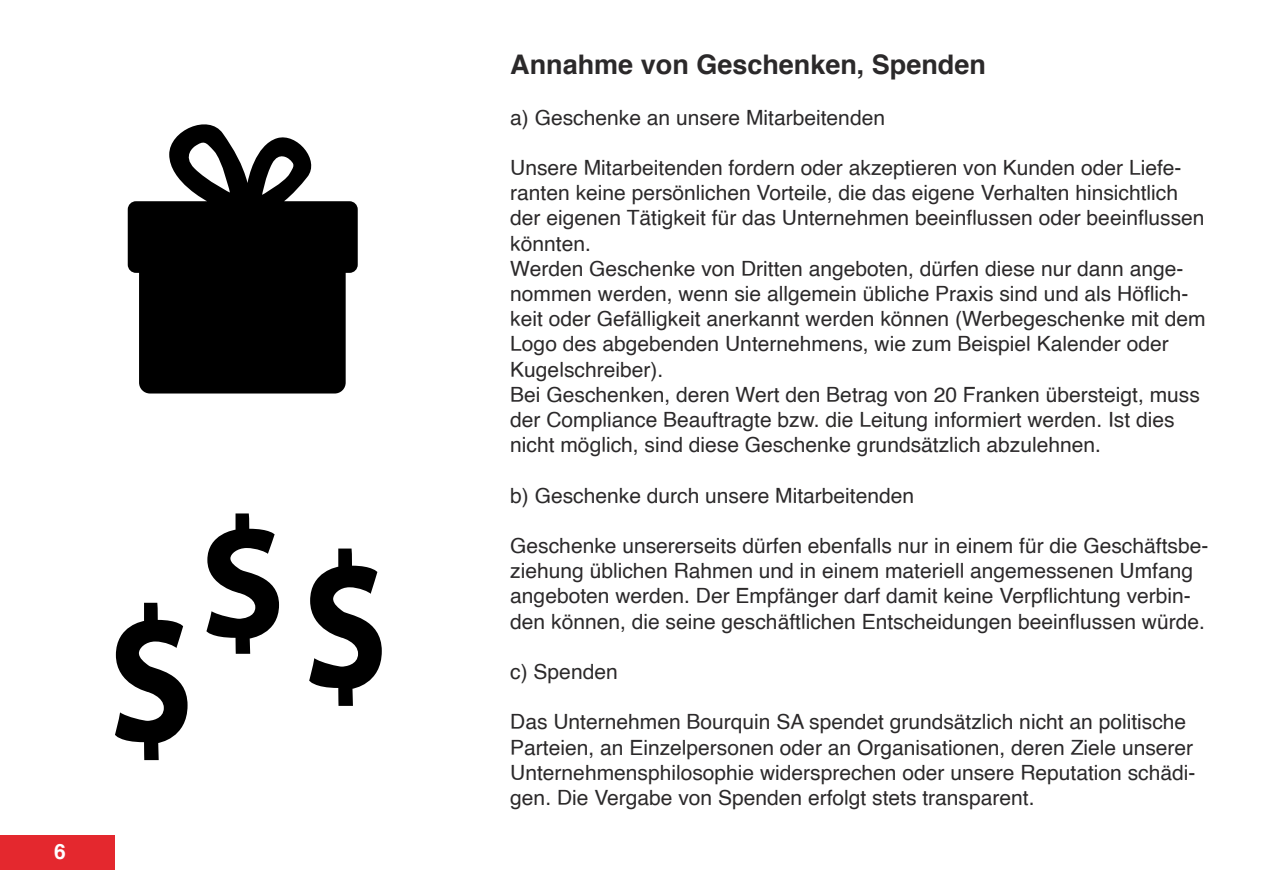
<style>
.page{position:relative;width:1263px;height:893px;background:#fff}
.page>*{position:absolute;margin:0;border:0;box-sizing:border-box;transform-origin:0 0}
.t1{font:700 27px "Helvetica";color:#2b292a}
.t2{font:21px/25.2px "Helvetica";color:#2b292a}
.t3{font:700 21px "Helvetica";color:#fff}
</style>
<div class="page">
<div style="left:0;top:835px;width:115px;height:34px;background:#e4282e"></div>
<svg style="left:128px;top:124px;width:230px;height:269px;fill:#000"></svg>
<svg style="left:309px;top:549px;width:73px;height:157px"></svg>
<svg style="left:115px;top:603px;width:73px;height:157px"></svg>
<svg style="left:206px;top:513px;width:73px;height:141px"></svg>
<p class="t3" style="left:54px;top:843px;width:13px">6</p>
<p class="t1" style="left:510px;top:43px;width:477px">Annahme von Geschenken, Spenden</p>
<p class="t2" style="left:510px;top:107px;width:376px">a) Geschenke an unsere Mitarbeitenden</p>
<p class="t2" style="left:510px;top:157px;width:697px">Unsere Mitarbeitenden fordern oder akzeptieren von Kunden oder Liefe&shy;ranten keine persönlichen Vorteile, die das eigene Verhalten hinsichtlich der eigenen Tätigkeit für das Unternehmen beein昀氀ussen oder beein昀氀ussen könnten.<br>Werden Geschenke von Dritten angeboten, dürfen diese nur dann ange&shy;nommen werden, wenn sie allgemein übliche Praxis sind und als Hö昀氀ich&shy;keit oder Gefälligkeit anerkannt werden können (Werbegeschenke mit dem Logo des abgebenden Unternehmens, wie zum Beispiel Kalender oder Kugelschreiber).<br>Bei Geschenken, deren Wert den Betrag von 20 Franken übersteigt, muss der Compliance Beauftragte bzw. die Leitung informiert werden. Ist dies nicht möglich, sind diese Geschenke grundsätzlich abzulehnen.</p>
<p class="t2" style="left:510px;top:485px;width:405px">b) Geschenke durch unsere Mitarbeitenden</p>
<p class="t2" style="left:510px;top:535px;width:700px">Geschenke unsererseits dürfen ebenfalls nur in einem für die Geschäftsbe&shy;ziehung üblichen Rahmen und in einem materiell angemessenen Umfang angeboten werden. Der Empfänger darf damit keine Verp昀氀ichtung verbin&shy;den können, die seine geschäftlichen Entscheidungen beein昀氀ussen würde.</p>
<p class="t2" style="left:510px;top:661px;width:109px">c) Spenden</p>
<p class="t2" style="left:510px;top:711px;width:687px">Das Unternehmen Bourquin SA spendet grundsätzlich nicht an politische Parteien, an Einzelpersonen oder an Organisationen, deren Ziele unserer Unternehmensphilosophie widersprechen oder unsere Reputation schädi&shy;gen. Die Vergabe von Spenden erfolgt stets transparent.</p>
</div>
